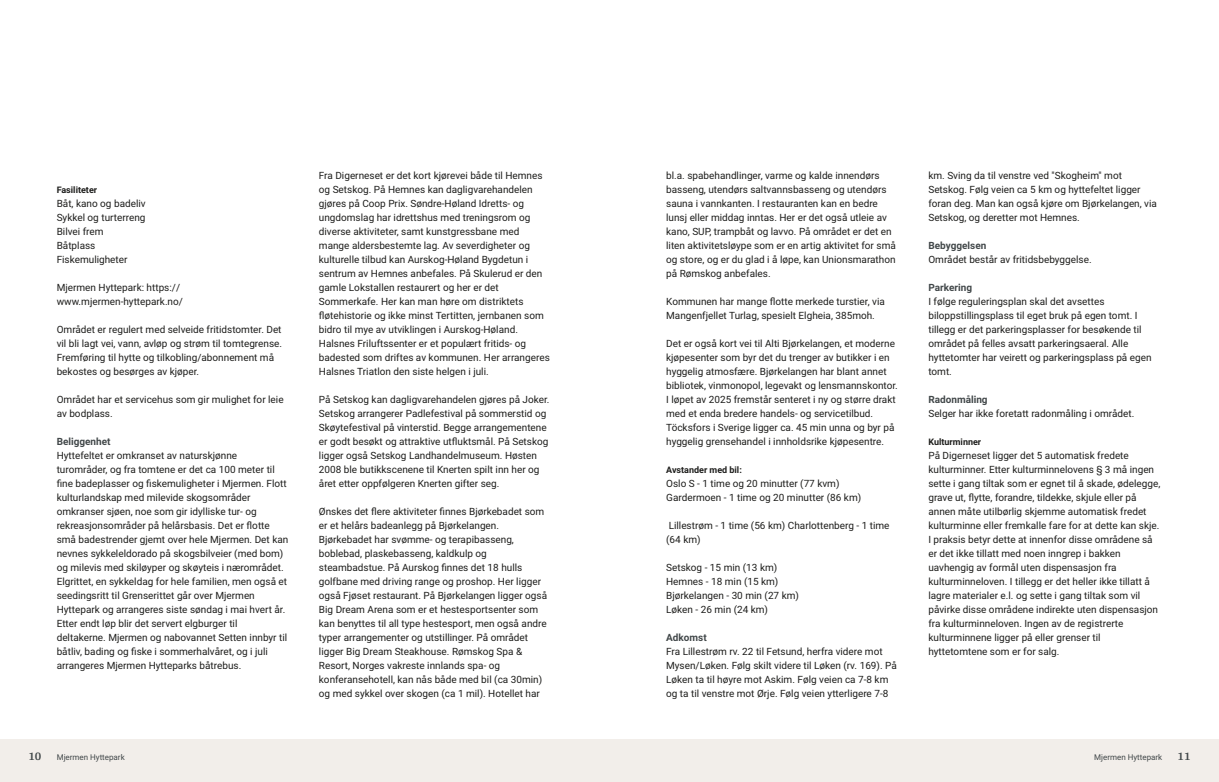
<style>
.page{position:relative;width:1219px;height:782px;background:#fff}
.page>*{position:absolute;margin:0;border:0;box-sizing:border-box;transform-origin:0 0}
.t1{font:700 12px "Arya";color:#414749}
.t2{font:10px/14px "Roboto";color:#1d1d1b}
.t3{font:700 10px "Roboto";color:#414749}
.t4{font:700 9px "Roboto";color:#1d1d1b}
.t5{font:8px "Roboto";color:#414749}
</style>
<div class="page">
<div style="left:0;top:739px;width:618px;height:42px;background:#f2eeea"></div>
<div style="left:601px;top:739px;width:618px;height:42px;background:#f2eeea"></div>
<p class="t4" style="left:57px;top:183px;width:42px">Fasiliteter</p>
<p class="t2" style="left:57px;top:195px;width:91px">Båt, kano og badeliv<br>Sykkel og turterreng<br>Bilvei frem<br>Båtplass<br>Fiskemuligheter</p>
<p class="t2" style="left:57px;top:279px;width:128px">Mjermen Hyttepark: https:// www.mjermen‑hyttepark.no/</p>
<p class="t2" style="left:57px;top:321px;width:227px">Området er regulert med selveide fritidstomter. Det vil bli lagt vei, vann, avløp og strøm til tomtegrense.<br>Fremføring til hytte og tilkobling/abonnement må bekostes og besørges av kjøper.</p>
<p class="t2" style="left:57px;top:391px;width:228px">Området har et servicehus som gir mulighet for leie av bodplass.</p>
<p class="t3" style="left:57px;top:434px;width:55px">Beliggenhet</p>
<p class="t2" style="left:57px;top:447px;width:233px">Hyttefeltet er omkranset av naturskjønne turområder, og fra tomtene er det ca 100 meter til fine badeplasser og fiskemuligheter i Mjermen. Flott kulturlandskap med milevide skogsområder omkranser sjøen, noe som gir idylliske tur‑ og rekreasjonsområder på helårsbasis. Det er flotte små badestrender gjemt over hele Mjermen. Det kan nevnes sykkeleldorado på skogsbilveier (med bom) og milevis med skiløyper og skøyteis i nærområdet.<br>Elgrittet, en sykkeldag for hele familien, men også et seedingsritt til Grenserittet går over Mjermen Hyttepark og arrangeres siste søndag i mai hvert år.<br>Etter endt løp blir det servert elgburger til deltakerne. Mjermen og nabovannet Setten innbyr til båtliv, bading og fiske i sommerhalvåret, og i juli arrangeres Mjermen Hytteparks båtrebus.</p>
<p class="t1" style="left:28px;top:749px;width:15px">10</p>
<p class="t5" style="left:57px;top:751px;width:70px">Mjermen Hyttepark</p>
<p class="t2" style="left:319px;top:167px;width:232px">Fra Digerneset er det kort kjørevei både til Hemnes og Setskog. På Hemnes kan dagligvarehandelen gjøres på Coop Prix. Søndre‑Høland Idretts‑ og ungdomslag har idrettshus med treningsrom og diverse aktiviteter, samt kunstgressbane med mange aldersbestemte lag. Av severdigheter og kulturelle tilbud kan Aurskog‑Høland Bygdetun i sentrum av Hemnes anbefales. På Skulerud er den gamle Lokstallen restaurert og her er det Sommerkafe. Her kan man høre om distriktets fløtehistorie og ikke minst Tertitten, jernbanen som bidro til mye av utviklingen i Aurskog‑Høland.<br>Halsnes Friluftssenter er et populært fritids‑ og badested som driftes av kommunen. Her arrangeres Halsnes Triatlon den siste helgen i juli.</p>
<p class="t2" style="left:319px;top:391px;width:232px">På Setskog kan dagligvarehandelen gjøres på Joker.<br>Setskog arrangerer Padlefestival på sommerstid og Skøytefestival på vinterstid. Begge arrangementene er godt besøkt og attraktive utfluktsmål. På Setskog ligger også Setskog Landhandelmuseum. Høsten 2008 ble butikkscenene til Knerten spilt inn her og året etter oppfølgeren Knerten gifter seg.</p>
<p class="t2" style="left:319px;top:503px;width:230px">Ønskes det flere aktiviteter finnes Bjørkebadet som er et helårs badeanlegg på Bjørkelangen.<br>Bjørkebadet har svømme‑ og terapibasseng, boblebad, plaskebasseng, kaldkulp og steambadstue. På Aurskog finnes det 18 hulls golfbane med driving range og proshop. Her ligger også Fjøset restaurant. På Bjørkelangen ligger også Big Dream Arena som er et hestesportsenter som kan benyttes til all type hestesport, men også andre typer arrangementer og utstillinger. På området ligger Big Dream Steakhouse. Rømskog Spa &amp; Resort, Norges vakreste innlands spa‑ og konferansehotell, kan nås både med bil (ca 30min) og med sykkel over skogen (ca 1 mil). Hotellet har</p>
<p class="t2" style="left:666px;top:167px;width:231px">bl.a. spabehandlinger, varme og kalde innendørs basseng, utendørs saltvannsbasseng og utendørs sauna i vannkanten. I restauranten kan en bedre lunsj eller middag inntas. Her er det også utleie av kano, SUP, trampbåt og lavvo. På området er det en liten aktivitetsløype som er en artig aktivitet for små og store, og er du glad i å løpe, kan Unionsmarathon på Rømskog anbefales.</p>
<p class="t2" style="left:666px;top:293px;width:220px">Kommunen har mange flotte merkede turstier, via<br>Mangenfjellet Turlag, spesielt Elgheia, 385moh.</p>
<p class="t2" style="left:666px;top:335px;width:233px">Det er også kort vei til Alti Bjørkelangen, et moderne kjøpesenter som byr det du trenger av butikker i en hyggelig atmosfære. Bjørkelangen har blant annet bibliotek, vinmonopol, legevakt og lensmannskontor.<br>I løpet av 2025 fremstår senteret i ny og større drakt med et enda bredere handels‑ og servicetilbud.<br>Töcksfors i Sverige ligger ca. 45 min unna og byr på hyggelig grensehandel i innholdsrike kjøpesentre.</p>
<p class="t4" style="left:666px;top:463px;width:77px">Avstander med bil:</p>
<p class="t2" style="left:666px;top:475px;width:197px">Oslo S ‑ 1 time og 20 minutter (77 kvm)<br>Gardermoen ‑ 1 time og 20 minutter (86 km)</p>
<p class="t2" style="left:666px;top:517px;width:225px">Lillestrøm ‑ 1 time (56 km) Charlottenberg ‑ 1 time (64 km)</p>
<p class="t2" style="left:666px;top:559px;width:134px">Setskog ‑ 15 min (13 km)<br>Hemnes ‑ 18 min (15 km)<br>Bjørkelangen ‑ 30 min (27 km)<br>Løken ‑ 26 min (24 km)</p>
<p class="t3" style="left:666px;top:630px;width:42px">Adkomst</p>
<p class="t2" style="left:666px;top:643px;width:232px">Fra Lillestrøm rv. 22 til Fetsund, herfra videre mot Mysen/Løken. Følg skilt videre til Løken (rv. 169). På Løken ta til høyre mot Askim. Følg veien ca 7‑8 km og ta til venstre mot Ørje. Følg veien ytterligere 7‑8</p>
<p class="t2" style="left:928px;top:167px;width:230px">km. Sving da til venstre ved "Skogheim" mot Setskog. Følg veien ca 5 km og hyttefeltet ligger foran deg. Man kan også kjøre om Bjørkelangen, via Setskog, og deretter mot Hemnes.</p>
<p class="t3" style="left:928px;top:238px;width:59px">Bebyggelsen</p>
<p class="t2" style="left:928px;top:251px;width:165px">Området består av fritidsbebyggelse.</p>
<p class="t3" style="left:928px;top:280px;width:45px">Parkering</p>
<p class="t2" style="left:928px;top:293px;width:225px">I følge reguleringsplan skal det avsettes biloppstillingsplass til eget bruk på egen tomt. I tillegg er det parkeringsplasser for besøkende til området på felles avsatt parkeringsaeral. Alle hyttetomter har veirett og parkeringsplass på egen tomt.</p>
<p class="t3" style="left:928px;top:392px;width:61px">Radonmåling</p>
<p class="t2" style="left:928px;top:405px;width:207px">Selger har ikke foretatt radonmåling i området.</p>
<p class="t4" style="left:928px;top:435px;width:54px">Kulturminner</p>
<p class="t2" style="left:928px;top:447px;width:233px">På Digerneset ligger det 5 automatisk fredete kulturminner. Etter kulturminnelovens § 3 må ingen sette i gang tiltak som er egnet til å skade, ødelegge, grave ut, flytte, forandre, tildekke, skjule eller på annen måte utilbørlig skjemme automatisk fredet kulturminne eller fremkalle fare for at dette kan skje.<br>I praksis betyr dette at innenfor disse områdene så er det ikke tillatt med noen inngrep i bakken uavhengig av formål uten dispensasjon fra kulturminneloven. I tillegg er det heller ikke tillatt å lagre materialer e.l. og sette i gang tiltak som vil påvirke disse områdene indirekte uten dispensasjon fra kulturminneloven. Ingen av de registrerte kulturminnene ligger på eller grenser til hyttetomtene som er for salg.</p>
<p class="t5" style="left:1094px;top:751px;width:70px">Mjermen Hyttepark</p>
<p class="t1" style="left:1177px;top:749px;width:15px">11</p>
</div>
